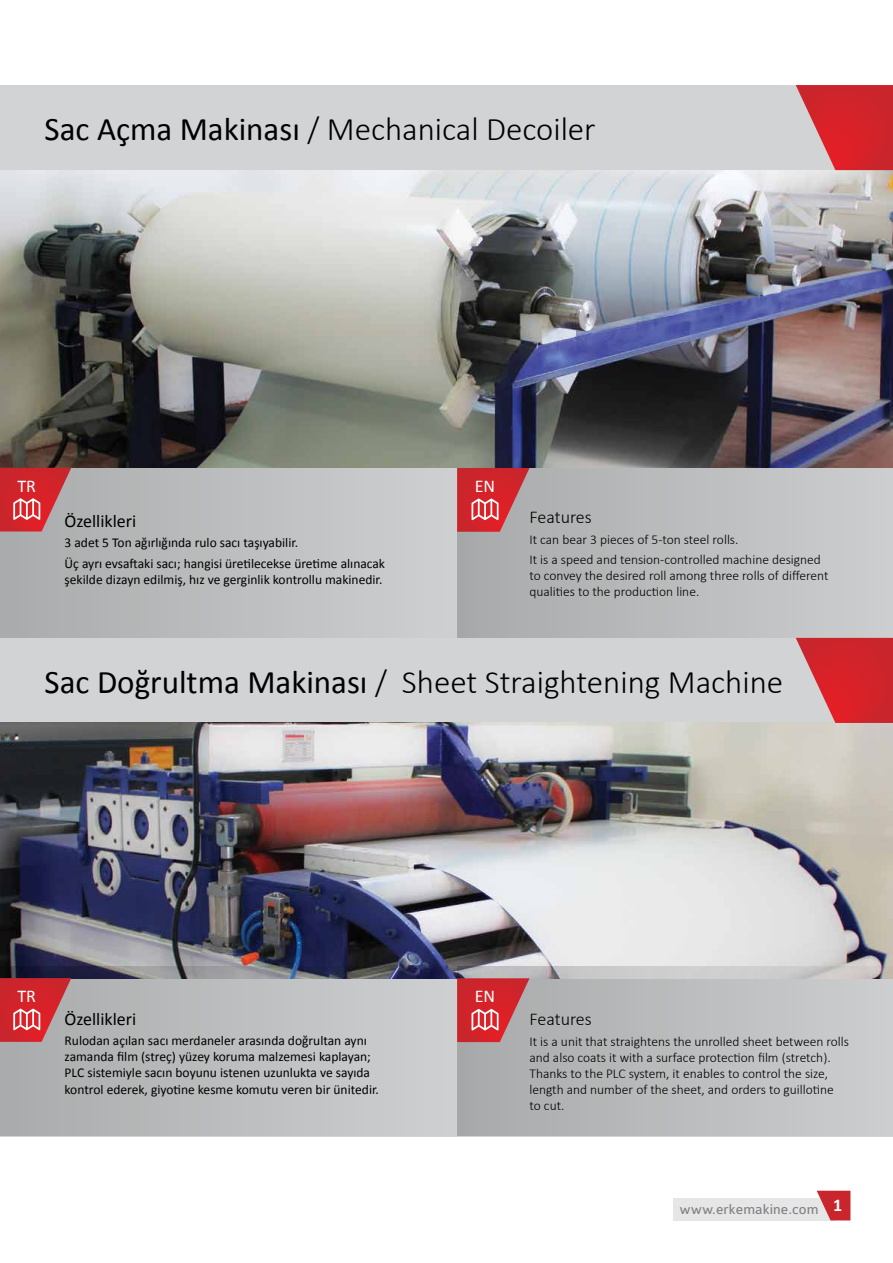
<style>
.page{position:relative;width:893px;height:1263px;background:#fff}
.page>*{position:absolute;margin:0;border:0;box-sizing:border-box;transform-origin:0 0}
.Icon_Font{font:54px "Entypo";color:#fff}
.Headline_-_Bold{font:300 33px "Calibri";color:#000}
.Regular_Bold_Text{font:18px "Calibri";color:#000}
.Regular_Bold_Text-2{font:300 18px "Calibri";color:#000}
.Regular_Bold_Text-3{font:18px "Calibri";color:#fff}
.t1{font:15px "Colaborate";color:#808285}
.Regular_Bold_Text-4{font:300 13.5px/16.2px "Calibri";color:#000}
.Regular_Bold_Text-5{font:13.5px/16.2px "Calibri";color:#000}
.s1{font-weight:400}
</style>
<div class="page">
<div style="left:0;top:85px;width:893px;height:1051px;background:#d1d3d4"></div>
<div style="left:673px;top:1197px;width:161px;height:23px;background:#e6e6e6"></div>
<svg style="left:817px;top:1191px;width:33px;height:29px"></svg>
<div style="left:0;top:468px;width:492px;height:170px;background:linear-gradient(to right,#a9abab,#d0d2d3)"></div>
<img style="left:0;top:170px;width:893px;height:298px">
<div style="left:457px;top:468px;width:436px;height:170px;background:linear-gradient(to right,#a8a9aa,#cccecf)"></div>
<img style="left:0;top:723px;width:893px;height:243px">
<svg style="left:457px;top:468px;width:72px;height:64px;background:#ca3f45"></svg>
<svg style="left:0;top:468px;width:71px;height:63px;background:#cb3f45"></svg>
<svg style="left:0;top:966px;width:457px;height:170px;fill:#bbbdbe"></svg>
<svg style="left:457px;top:966px;width:436px;height:170px;fill:#bcbebf"></svg>
<svg style="left:457px;top:978px;width:72px;height:64px;background:#ca3f45"></svg>
<svg style="left:0;top:978px;width:71px;height:64px;background:#ca3f45"></svg>
<svg style="left:796px;top:638px;width:97px;height:85px"></svg>
<svg style="left:796px;top:85px;width:97px;height:85px"></svg>
<p class="Headline_-_Bold" style="left:45px;top:109px;width:552px"><span class="s1">Sac Açma Makinası</span> / Mechanical Decoiler</p>
<p class="Regular_Bold_Text-3" style="left:18px;top:475px;width:20px">TR</p>
<p class="Regular_Bold_Text-3" style="left:475px;top:475px;width:22px">EN</p>
<p class="Icon_Font" style="left:11px;top:472px;width:34px">1</p>
<p class="Regular_Bold_Text" style="left:65px;top:510px;width:73px">Özellikleri</p>
<p class="Regular_Bold_Text-5" style="left:65px;top:534px;width:235px">3 adet 5 Ton ağırlığında rulo sacı taşıyabilir.</p>
<p class="Regular_Bold_Text-5" style="left:65px;top:554px;width:322px">Üç ayrı evsaftaki sacı; hangisi üretilecekse üretime alınacak şekilde dizayn edilmiş, hız ve gerginlik kontrollu makinedir.</p>
<p class="Icon_Font" style="left:469px;top:473px;width:34px">1</p>
<p class="Regular_Bold_Text-2" style="left:529px;top:506px;width:64px">Features</p>
<p class="Regular_Bold_Text-4" style="left:529px;top:531px;width:210px">It can bear 3 pieces of 5-ton steel rolls.</p>
<p class="Regular_Bold_Text-4" style="left:529px;top:551px;width:300px">It is a speed and tension-controlled machine designed to convey the desired roll among three rolls of different qualities to the production line.</p>
<p class="Headline_-_Bold" style="left:45px;top:661px;width:740px"><span class="s1">Sac Doğrultma Makinası</span> / Sheet Straightening Machine</p>
<p class="Regular_Bold_Text-3" style="left:18px;top:985px;width:20px">TR</p>
<p class="Regular_Bold_Text-3" style="left:475px;top:985px;width:22px">EN</p>
<p class="Icon_Font" style="left:11px;top:983px;width:34px">1</p>
<p class="Regular_Bold_Text" style="left:65px;top:1007px;width:73px">Özellikleri</p>
<p class="Regular_Bold_Text-5" style="left:65px;top:1032px;width:316px">Rulodan açılan sacı merdaneler arasında doğrultan aynı zamanda film (streç) yüzey koruma malzemesi kaplayan; PLC sistemiyle sacın boyunu istenen uzunlukta ve sayıda kontrol ederek, giyotine kesme komutu veren bir ünitedir.</p>
<p class="Icon_Font" style="left:469px;top:983px;width:34px">1</p>
<p class="Regular_Bold_Text-2" style="left:529px;top:1008px;width:64px">Features</p>
<p class="Regular_Bold_Text-4" style="left:529px;top:1033px;width:321px">It is a unit that straightens the unrolled sheet between rolls and also coats it with a surface protection film (stretch).<br>Thanks to the PLC system, it enables to control the size, length and number of the sheet, and orders to guillotine<br>to cut.</p>
<p class="t1" style="left:680px;top:1202px;width:164px">www.erkemakine.com <sup>1</sup></p>
</div>
